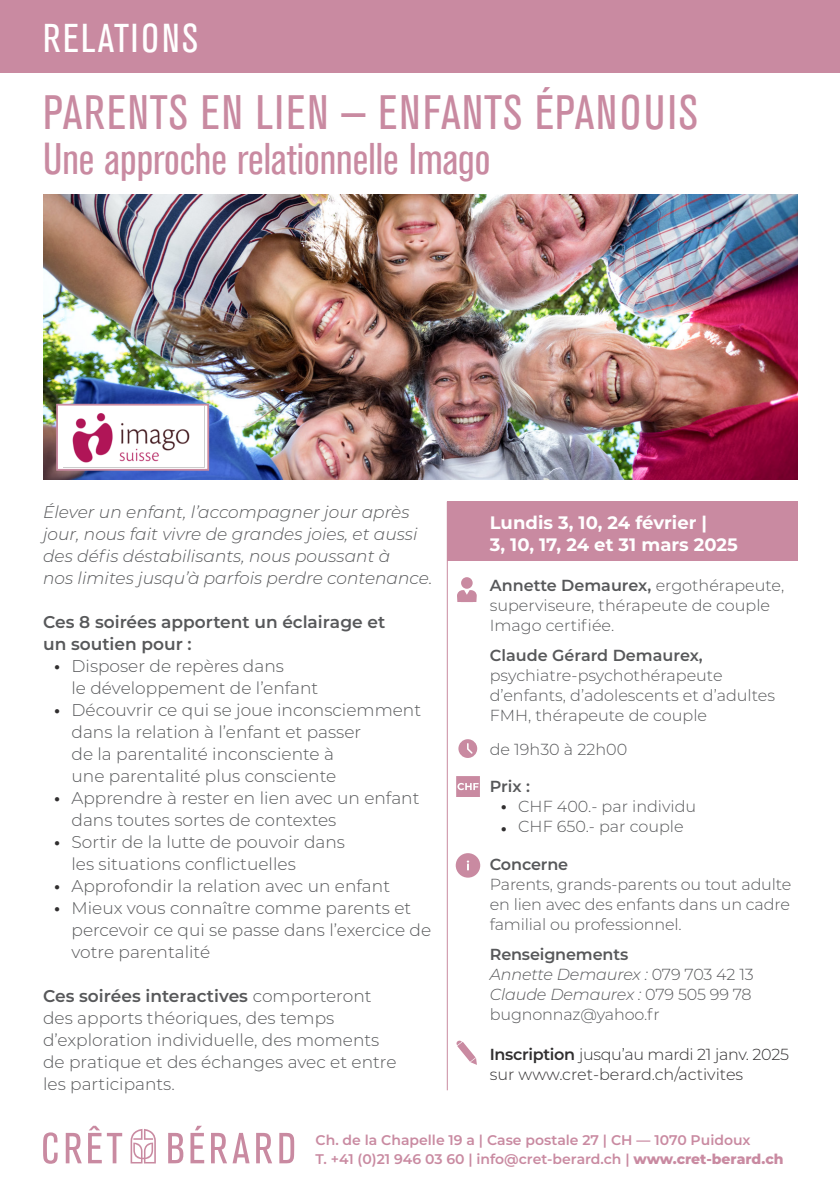
<style>
.page{position:relative;width:840px;height:1191px;background:#fff}
.page>*{position:absolute;margin:0;border:0;box-sizing:border-box;transform-origin:0 0}
.TITRE_ROSE{font:48px "Akzidenz Grot Con BQ";letter-spacing:.04em;color:#c98aa1}
.TITRE_ROSE-2{font:44px "Akzidenz Grot Con BQ";color:#c98aa1}
.TITRE_THEME{font:40px "Akzidenz Grot Con BQ";letter-spacing:.06em;color:#fff}
.DATES_BLANC{font:700 18px "Montserrat";color:#fff}
.t1{font:300 17px/22px "Montserrat";color:#57585a}
.t2{font:italic 300 17px/22px "Montserrat";color:#57585a}
.t3{font:600 17px/22px "Montserrat";color:#57585a}
.t4{font:700 17px "Montserrat";color:#312f30}
.t5{font:300 16px/20px "Montserrat";color:#57585a}
.t6{font:300 16px/20px "Montserrat";letter-spacing:-.015em;color:#312f30}
.t7{font:italic 300 16px "Montserrat";letter-spacing:-.01em;color:#57585a}
.t8{font:600 16px "Montserrat";letter-spacing:-.01em;color:#57585a}
.t9{font:600 14px/19px "Montserrat";color:#c98aa1}
.s1{font-weight:600}
.s2{font-style:normal}
.s3{font-weight:800}
</style>
<div class="page">
<div style="left:0;top:0;width:839px;height:72px;background:#c98aa1"></div>
<svg style="left:130px;top:1129px;width:26px;height:34px"></svg>
<svg style="left:43px;top:1132px;width:15px;height:31px"></svg>
<svg style="left:66px;top:1132px;width:16px;height:31px"></svg>
<svg style="left:88px;top:1125px;width:34px;height:38px"></svg>
<svg style="left:168px;top:1132px;width:15px;height:31px"></svg>
<svg style="left:190px;top:1125px;width:14px;height:38px"></svg>
<svg style="left:211px;top:1132px;width:38px;height:31px"></svg>
<svg style="left:256px;top:1132px;width:16px;height:31px"></svg>
<svg style="left:279px;top:1132px;width:15px;height:31px"></svg>
<div style="left:447px;top:501px;width:350px;height:60px;background:#c98aa1"></div>
<hr style="left:446px;top:501px;width:1px;height:589px;background:#c98aa1">
<svg style="left:458px;top:739px;width:19px;height:19px"></svg>
<svg style="left:456px;top:1040px;width:20px;height:25px"></svg>
<svg style="left:456px;top:776px;width:23px;height:21px"></svg>
<svg style="left:455px;top:853px;width:25px;height:24px"></svg>
<svg style="left:457px;top:590px;width:19px;height:12px"></svg>
<div style="left:461px;top:577px;width:11px;height:12px;background:#c98aa1;border-radius:50%"></div>
<img style="left:43px;top:195px;width:754px;height:284px">
<svg style="left:59px;top:407px;width:147px;height:61px"></svg>
<img style="left:64px;top:407px;width:140px;height:60px">
<div style="left:56px;top:404px;width:153px;height:67px;border:2px solid #c98aa1"></div>
<p class="TITRE_THEME" style="left:43px;top:16px;width:156px">RELATIONS</p>
<p class="TITRE_ROSE" style="left:43px;top:86px;width:656px">PARENTS EN LIEN — ENFANTS ÉPANOUIS</p>
<p class="TITRE_ROSE-2" style="left:43px;top:133px;width:448px">Une approche relationnelle Imago</p>
<p class="t2" style="left:43px;top:500px;width:390px">Élever un enfant, l’accompagner jour après jour, nous fait vivre de grandes joies, et aussi des défis déstabilisants, nous poussant à<br>nos limites jusqu’à parfois perdre contenance.</p>
<p class="t3" style="left:43px;top:610px;width:343px">Ces 8 soirées apportent un éclairage et un soutien pour :</p>
<p class="t1" style="left:71px;top:654px;width:248px">Disposer de repères dans<br>le développement de l’enfant</p>
<p class="t1" style="left:71px;top:698px;width:351px">Découvrir ce qui se joue inconsciemment dans la relation à l’enfant et passer<br>de la parentalité inconsciente à<br>une parentalité plus consciente</p>
<p class="t1" style="left:71px;top:786px;width:349px">Apprendre à rester en lien avec un enfant dans toutes sortes de contextes</p>
<p class="t1" style="left:71px;top:830px;width:275px">Sortir de la lutte de pouvoir dans les situations conflictuelles</p>
<p class="t1" style="left:71px;top:874px;width:320px">Approfondir la relation avec un enfant</p>
<p class="t1" style="left:71px;top:896px;width:361px">Mieux vous connaître comme parents et percevoir ce qui se passe dans l’exercice de votre parentalité</p>
<p class="t1" style="left:43px;top:984px;width:355px"><span class="s1">Ces soirées interactives</span> comporteront des apports théoriques, des temps d’exploration individuelle, des moments de pratique et des échanges avec et entre les participants.</p>
<p class="t4" style="left:54px;top:653px;width:8px">•</p>
<p class="t4" style="left:54px;top:697px;width:8px">•</p>
<p class="t4" style="left:54px;top:785px;width:8px">•</p>
<p class="t4" style="left:54px;top:829px;width:8px">•</p>
<p class="t4" style="left:54px;top:873px;width:8px">•</p>
<p class="t4" style="left:54px;top:895px;width:8px">•</p>
<p class="DATES_BLANC" style="left:489px;top:510px;width:219px">Lundis 3, 10, 24 février |</p>
<p class="DATES_BLANC" style="left:489px;top:531px;width:249px">3, 10, 17, 24 et 31 mars 2025</p>
<p class="t5" style="left:489px;top:575px;width:296px"><span class="s1">Annette Demaurex,</span> ergothérapeute, superviseure, thérapeute de couple<br>Imago certifiée.</p>
<p class="t8" style="left:489px;top:644px;width:214px">Claude Gérard Demaurex,</p>
<p class="t5" style="left:489px;top:665px;width:286px">psychiatre-psychothérapeute d’enfants, d’adolescents et d’adultes<br>FMH, thérapeute de couple</p>
<p class="t5" style="left:489px;top:738px;width:139px">de 19h30 à 22h00</p>
<p class="t8" style="left:489px;top:774px;width:42px">Prix :</p>
<p class="t5" style="left:518px;top:795px;width:179px">CHF 400.- par individu</p>
<p class="t5" style="left:518px;top:815px;width:167px">CHF 650.- par couple</p>
<p class="t4" style="left:500px;top:793px;width:8px">•</p>
<p class="t4" style="left:500px;top:815px;width:8px">•</p>
<p class="t8" style="left:489px;top:853px;width:80px">Concerne</p>
<p class="t5" style="left:489px;top:874px;width:303px;text-align:justify">Parents, grands-parents ou tout adulte en lien avec des enfants dans un cadre familial ou professionnel.</p>
<p class="t8" style="left:489px;top:943px;width:140px">Renseignements</p>
<p class="t7" style="left:489px;top:963px;width:265px">Annette Demaurex : <span class="s2">079 703 42 13</span></p>
<p class="t7" style="left:489px;top:983px;width:263px">Claude Demaurex : <span class="s2">079 505 99 78</span></p>
<p class="t5" style="left:489px;top:1004px;width:171px">bugnonnaz@yahoo.fr</p>
<p class="t6" style="left:489px;top:1043px;width:300px"><span class="s1">Inscription</span> jusqu’au mardi 21 janv. 2025 sur www.cret-berard.ch/activites</p>
<p class="t9" style="left:315px;top:1129px;width:469px">Ch. de la Chapelle 19 a | Case postale 27 | CH — 1070 Puidoux<br>T. +41 (0)21 946 03 60 | info@cret-berard.ch | <span class="s3">www.cret-berard.ch</span></p>
</div>
